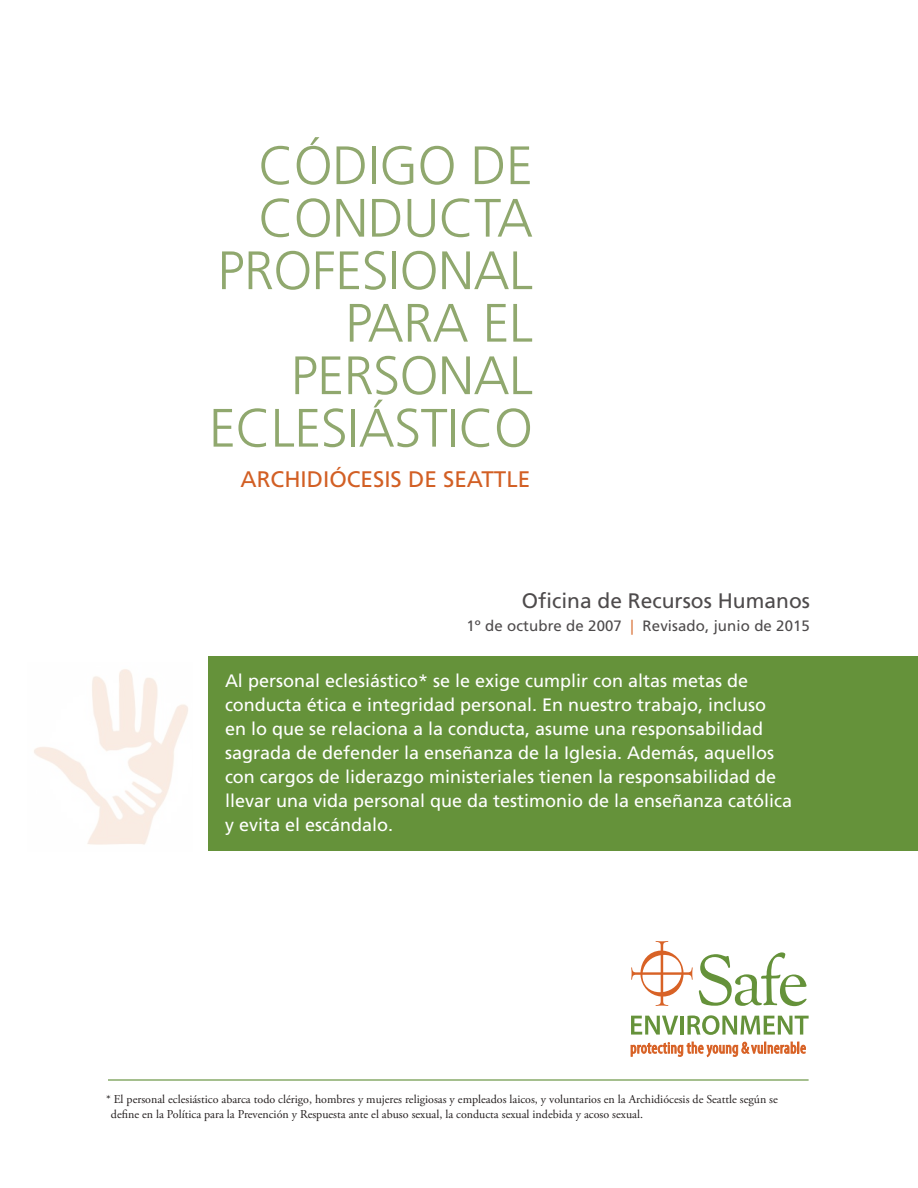
<style>
.page{position:relative;width:918px;height:1188px;background:#fff}
.page>*{position:absolute;margin:0;border:0;box-sizing:border-box;transform-origin:0 0}
.t1{font:300 54px/52.5px "Frutiger";letter-spacing:-.01em;color:#90a86e;text-align:right}
.t2{font:22.5px "Frutiger";color:#d25f24}
.t3{font:21px "Frutiger";color:#4e4b4c}
.t4{font:18px/24px "Frutiger";color:#fff}
.t5{font:15px "Frutiger";letter-spacing:.005em;color:#4e4b4c}
.t6{font:12px/15px "Adobe Garamond Pro";color:#241f1f}
.s1{color:#dc7d47}
</style>
<div class="page">
<div style="left:208px;top:657px;width:710px;height:194px;background:#65923a"></div>
<svg style="left:631px;top:941px;width:62px;height:65px"></svg>
<svg style="left:699px;top:952px;width:108px;height:54px"></svg>
<svg style="left:631px;top:1016px;width:47px;height:19px"></svg>
<hr style="left:680px;top:1016px;width:4px;height:19px;background:#65923a">
<svg style="left:687px;top:1015px;width:122px;height:20px"></svg>
<svg style="left:631px;top:1042px;width:175px;height:15px"></svg>
<hr style="left:108px;top:1079px;width:701px;height:2px;background:#618e38">
<img style="left:34px;top:669px;width:154px;height:176px">
<h1 class="t1" style="left:209px;top:140px;width:326px">CÓDIGO DE<br>CONDUCTA<br>PROFESIONAL<br>PARA EL<br>PERSONAL<br>ECLESIÁSTICO</h1>
<p class="t2" style="left:241px;top:466px;width:291px">ARCHIDIÓCESIS DE SEATTLE</p>
<p class="t3" style="left:522px;top:589px;width:290px">Oficina de Recursos Humanos</p>
<p class="t5" style="left:466px;top:617px;width:345px">1º de octubre de 2007 <span class="s1">|</span> Revisado, junio de 2015</p>
<p class="t4" style="left:225px;top:669px;width:569px">Al personal eclesiástico* se le exige cumplir con altas metas de conducta ética e integridad personal. En nuestro trabajo, incluso<br>en lo que se relaciona a la conducta, asume una responsabilidad sagrada de defender la enseñanza de la Iglesia. Además, aquellos con cargos de liderazgo ministeriales tienen la responsabilidad de llevar una vida personal que da testimonio de la enseñanza católica y evita el escándalo.</p>
<p class="t6" style="left:111px;top:1092px;width:668px;text-indent:-5px">* El personal eclesiástico abarca todo clérigo, hombres y mujeres religiosas y empleados laicos, y voluntarios en la Archidiócesis de Seattle según se define en la Política para la Prevención y Respuesta ante el abuso sexual, la conducta sexual indebida y acoso sexual.</p>
</div>
